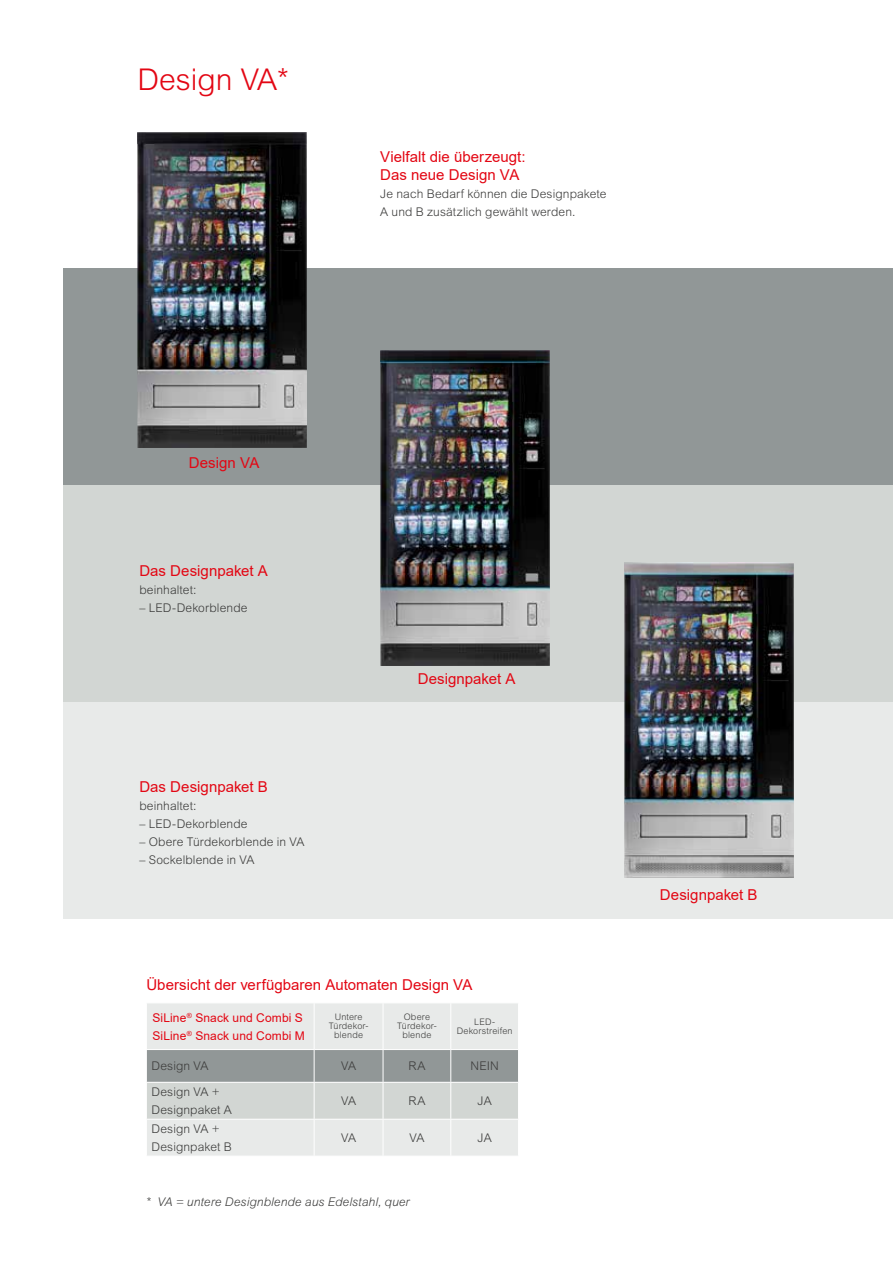
<style>
.page{position:relative;width:893px;height:1263px;background:#fff}
.page>*{position:absolute;margin:0;border:0;box-sizing:border-box;transform-origin:0 0}
.t1{font:300 30px "Arial MT Pro";color:#e30613}
.t2{font:15px/18px "Arial";color:#e30613}
.t3{font:300 12px/18px "Arial MT Pro";letter-spacing:.01em;color:#3c3c3b}
.t4{font:12px/18px "Arial";letter-spacing:.01em;color:#e30613}
.t5{font:italic 300 12px "Arial MT Pro";letter-spacing:.01em;color:#3c3c3b}
.t6{font:300 9px/9px "Arial MT Pro";letter-spacing:.02em;color:#3c3c3b;text-align:center}
</style>
<div class="page">
<div style="left:64px;top:485px;width:829px;height:217px;background:#d2d6d3"></div>
<div style="left:64px;top:702px;width:829px;height:217px;background:#e8eae9"></div>
<div style="left:64px;top:268px;width:829px;height:217px;background:#919797"></div>
<div style="left:147px;top:1003px;width:371px;height:153px;background:#e8eae9"></div>
<svg style="left:147px;top:1050px;width:371px;height:69px;background:#b4b9b7"></svg>
<hr style="left:314px;top:1003px;width:1px;height:46px;background:#fff">
<hr style="left:383px;top:1003px;width:1px;height:46px;background:#fff">
<hr style="left:450px;top:1003px;width:1px;height:46px;background:#fff">
<hr style="left:146px;top:1049px;width:168px;height:1px;background:#fff">
<hr style="left:314px;top:1049px;width:69px;height:1px;background:#fff">
<hr style="left:314px;top:1050px;width:1px;height:32px;background:#fff">
<hr style="left:383px;top:1049px;width:68px;height:1px;background:#fff">
<hr style="left:383px;top:1050px;width:1px;height:32px;background:#fff">
<hr style="left:451px;top:1049px;width:68px;height:1px;background:#fff">
<hr style="left:450px;top:1050px;width:1px;height:32px;background:#fff">
<hr style="left:146px;top:1082px;width:168px;height:1px;background:#fff">
<hr style="left:314px;top:1082px;width:69px;height:1px;background:#fff">
<hr style="left:314px;top:1083px;width:1px;height:36px;background:#fff">
<hr style="left:383px;top:1082px;width:68px;height:1px;background:#fff">
<hr style="left:383px;top:1083px;width:1px;height:36px;background:#fff">
<hr style="left:451px;top:1082px;width:68px;height:1px;background:#fff">
<hr style="left:450px;top:1083px;width:1px;height:36px;background:#fff">
<hr style="left:146px;top:1119px;width:168px;height:1px;background:#fff">
<hr style="left:314px;top:1119px;width:69px;height:1px;background:#fff">
<hr style="left:314px;top:1119px;width:1px;height:37px;background:#fff">
<hr style="left:383px;top:1119px;width:68px;height:1px;background:#fff">
<hr style="left:383px;top:1119px;width:1px;height:37px;background:#fff">
<hr style="left:451px;top:1119px;width:68px;height:1px;background:#fff">
<hr style="left:450px;top:1119px;width:1px;height:37px;background:#fff">
<img style="left:137px;top:133px;width:169px;height:315px">
<img style="left:381px;top:350px;width:169px;height:315px">
<img style="left:624px;top:562px;width:169px;height:315px">
<h1 class="t1" style="left:138px;top:61px;width:153px">Design VA*</h1>
<p class="t2" style="left:380px;top:148px;width:147px">Vielfalt die überzeugt:<br>Das neue Design VA</p>
<p class="t3" style="left:380px;top:185px;width:228px">Je nach Bedarf können die Designpakete<br>A und B zusätzlich gewählt werden.</p>
<p class="t2" style="left:189px;top:454px;width:72px">Design VA</p>
<p class="t2" style="left:139px;top:562px;width:130px">Das Designpaket A</p>
<p class="t3" style="left:139px;top:581px;width:59px">beinhaltet:</p>
<p class="t3" style="left:139px;top:599px;width:110px">– LED-Dekorblende</p>
<p class="t2" style="left:139px;top:778px;width:130px">Das Designpaket B</p>
<p class="t3" style="left:139px;top:797px;width:59px">beinhaltet:</p>
<p class="t3" style="left:139px;top:815px;width:110px">– LED-Dekorblende</p>
<p class="t3" style="left:139px;top:833px;width:167px">– Obere Türdekorblende in VA</p>
<p class="t3" style="left:139px;top:851px;width:117px">– Sockelblende in VA</p>
<p class="t2" style="left:418px;top:670px;width:99px">Designpaket A</p>
<p class="t2" style="left:146px;top:976px;width:328px">Übersicht der verfügbaren Automaten Design VA</p>
<p class="t4" style="left:152px;top:1008px;width:154px">SiLine<sup>®</sup> Snack und Combi S<br>SiLine<sup>®</sup> Snack und Combi M</p>
<p class="t6" style="left:329px;top:1013px;width:41px">Untere<br>Türdekor&shy;blende</p>
<p class="t6" style="left:397px;top:1013px;width:41px">Obere<br>Türdekor&shy;blende</p>
<p class="t6" style="left:457px;top:1017px;width:57px">LED-<br>Dekorstreifen</p>
<p class="t3" style="left:151px;top:1057px;width:59px">Design VA</p>
<p class="t3" style="left:341px;top:1057px;width:17px">VA</p>
<p class="t3" style="left:408px;top:1057px;width:18px">RA</p>
<p class="t3" style="left:470px;top:1057px;width:30px">NEIN</p>
<p class="t3" style="left:151px;top:1083px;width:82px">Design VA +<br>Designpaket A</p>
<p class="t3" style="left:341px;top:1092px;width:17px">VA</p>
<p class="t3" style="left:408px;top:1092px;width:18px">RA</p>
<p class="t3" style="left:478px;top:1092px;width:16px">JA</p>
<p class="t3" style="left:151px;top:1120px;width:82px">Design VA +<br>Designpaket B</p>
<p class="t3" style="left:341px;top:1129px;width:17px">VA</p>
<p class="t3" style="left:409px;top:1129px;width:17px">VA</p>
<p class="t3" style="left:478px;top:1129px;width:16px">JA</p>
<p class="t5" style="left:146px;top:1195px;width:265px">* VA = untere Designblende aus Edelstahl, quer</p>
<p class="t2" style="left:660px;top:886px;width:99px">Designpaket B</p>
</div>
